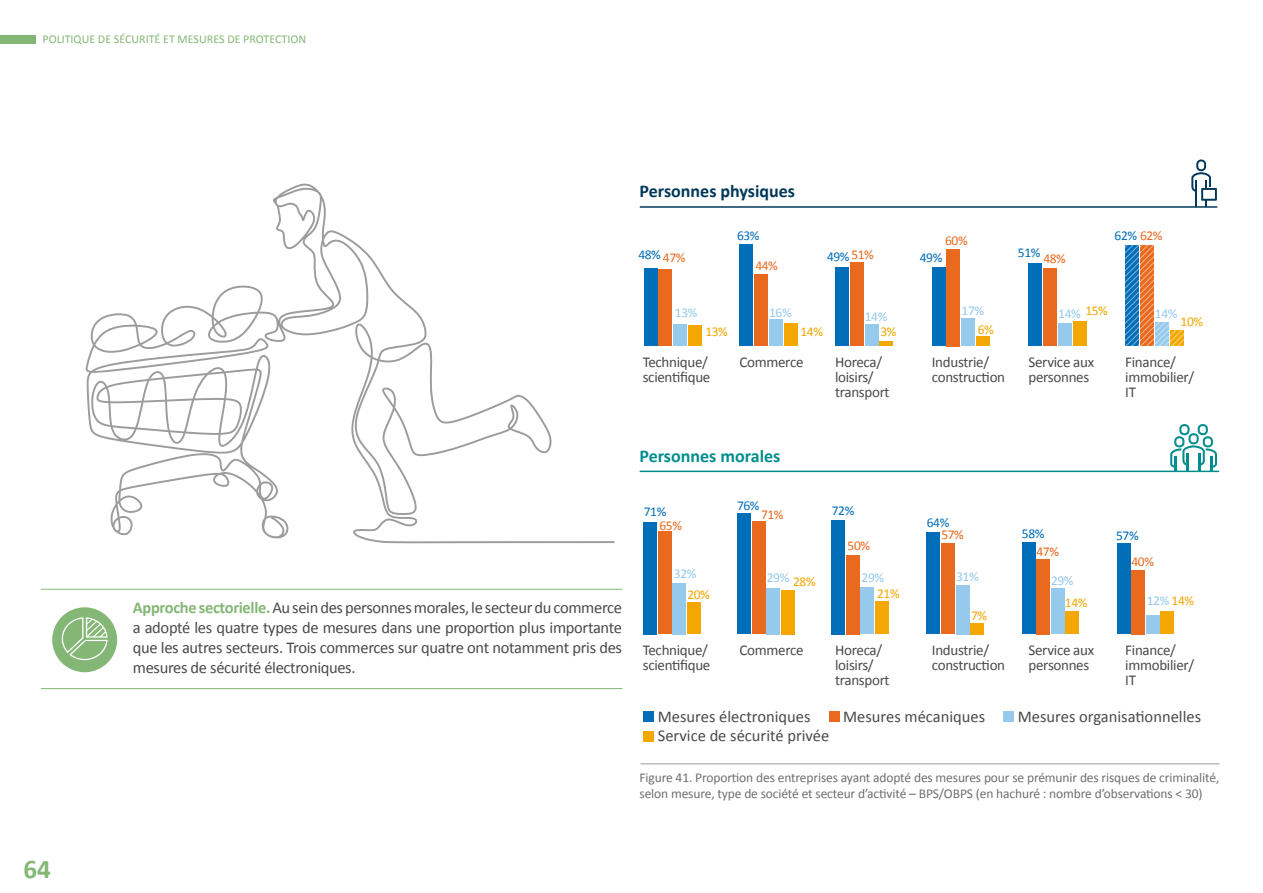
<style>
.page{position:relative;width:1263px;height:893px;background:#fff}
.page>*{position:absolute;margin:0;border:0;box-sizing:border-box;transform-origin:0 0}
.t1{font:700 27px "Calibri";color:#84b775}
.t2{font:700 18px "Calibri";color:#003859}
.t3{font:700 18px "Calibri";color:#008e8d}
.t4{font:16.5px/19.8px "Calibri";color:#4a4a49;text-align:justify}
.t5{font:15px/15px "Calibri";letter-spacing:-.02em;color:#4a4a49}
.t6{font:13.5px/16.2px "Calibri";letter-spacing:-.01em;color:#706f6f}
.t7{font:13.5px "Calibri";letter-spacing:-.03em;color:#006eb8}
.t8{font:13.5px "Calibri";letter-spacing:-.03em;color:#95caec}
.t9{font:13.5px "Calibri";letter-spacing:-.03em;color:#e96a1e}
.t10{font:13.5px "Calibri";letter-spacing:-.03em;color:#f3a700}
.t11{font:12px "Calibri";color:#84b775}
.s1{color:#e96a1e}
.s2{font-weight:700;color:#84b775}
.s3{color:#f3a700}
</style>
<div class="page">
<div style="left:0;top:35px;width:36px;height:9px;background:#84b775"></div>
<hr style="left:41px;top:589px;width:581px;height:1px;background:#84b775">
<hr style="left:41px;top:688px;width:581px;height:1px;background:#84b775">
<div style="left:52px;top:607px;width:65px;height:65px;background:#84b775;border-radius:50%"></div>
<svg style="left:62px;top:617px;width:46px;height:43px"></svg>
<svg style="left:1191px;top:159px;width:26px;height:47px"></svg>
<hr style="left:640px;top:206px;width:577px;height:2px;background:#003859">
<svg style="left:1170px;top:424px;width:47px;height:47px"></svg>
<hr style="left:640px;top:471px;width:579px;height:1px;background:#008e8d">
<hr style="left:640px;top:764px;width:579px;height:1px;background:#9d9c9c">
<div style="left:688px;top:325px;width:14px;height:21px;background:#f3a700"></div>
<div style="left:784px;top:323px;width:13px;height:23px;background:#f3a700"></div>
<hr style="left:880px;top:342px;width:13px;height:4px;background:#f3a700">
<div style="left:976px;top:337px;width:14px;height:9px;background:#f3a700"></div>
<div style="left:1073px;top:322px;width:13px;height:24px;background:#f3a700"></div>
<div style="left:673px;top:324px;width:14px;height:22px;background:#95caec"></div>
<div style="left:769px;top:320px;width:14px;height:26px;background:#95caec"></div>
<div style="left:865px;top:324px;width:13px;height:22px;background:#95caec"></div>
<div style="left:961px;top:318px;width:14px;height:28px;background:#95caec"></div>
<div style="left:1058px;top:323px;width:14px;height:23px;background:#95caec"></div>
<div style="left:659px;top:270px;width:13px;height:76px;background:#e96a1e"></div>
<div style="left:754px;top:275px;width:14px;height:71px;background:#e96a1e"></div>
<div style="left:850px;top:263px;width:13px;height:83px;background:#e96a1e"></div>
<div style="left:947px;top:249px;width:13px;height:97px;background:#e96a1e"></div>
<div style="left:1043px;top:268px;width:14px;height:78px;background:#e96a1e"></div>
<div style="left:644px;top:269px;width:13px;height:77px;background:#006eb8"></div>
<div style="left:739px;top:244px;width:14px;height:102px;background:#006eb8"></div>
<div style="left:835px;top:267px;width:13px;height:79px;background:#006eb8"></div>
<div style="left:932px;top:267px;width:13px;height:79px;background:#006eb8"></div>
<div style="left:1028px;top:264px;width:14px;height:82px;background:#006eb8"></div>
<svg style="left:1125px;top:246px;width:58px;height:100px"></svg>
<div style="left:687px;top:602px;width:13px;height:32px;background:#f3a700"></div>
<div style="left:781px;top:590px;width:13px;height:44px;background:#f3a700"></div>
<div style="left:875px;top:602px;width:13px;height:32px;background:#f3a700"></div>
<div style="left:970px;top:623px;width:13px;height:11px;background:#f3a700"></div>
<div style="left:1065px;top:611px;width:14px;height:23px;background:#f3a700"></div>
<div style="left:1161px;top:611px;width:13px;height:23px;background:#f3a700"></div>
<div style="left:673px;top:583px;width:13px;height:51px;background:#95caec"></div>
<div style="left:767px;top:588px;width:13px;height:46px;background:#95caec"></div>
<div style="left:861px;top:588px;width:13px;height:46px;background:#95caec"></div>
<div style="left:956px;top:585px;width:13px;height:49px;background:#95caec"></div>
<div style="left:1051px;top:588px;width:13px;height:46px;background:#95caec"></div>
<div style="left:1146px;top:615px;width:13px;height:19px;background:#95caec"></div>
<div style="left:658px;top:532px;width:13px;height:102px;background:#e96a1e"></div>
<div style="left:752px;top:522px;width:13px;height:112px;background:#e96a1e"></div>
<div style="left:846px;top:555px;width:13px;height:79px;background:#e96a1e"></div>
<div style="left:941px;top:544px;width:13px;height:90px;background:#e96a1e"></div>
<div style="left:1036px;top:559px;width:13px;height:75px;background:#e96a1e"></div>
<div style="left:1131px;top:570px;width:14px;height:64px;background:#e96a1e"></div>
<div style="left:644px;top:522px;width:13px;height:112px;background:#006eb8"></div>
<div style="left:738px;top:513px;width:13px;height:121px;background:#006eb8"></div>
<div style="left:832px;top:520px;width:13px;height:114px;background:#006eb8"></div>
<div style="left:927px;top:532px;width:13px;height:102px;background:#006eb8"></div>
<div style="left:1022px;top:542px;width:13px;height:92px;background:#006eb8"></div>
<div style="left:1117px;top:544px;width:13px;height:90px;background:#006eb8"></div>
<div style="left:644px;top:711px;width:10px;height:11px;background:#006eb8"></div>
<div style="left:829px;top:711px;width:10px;height:11px;background:#e96a1e"></div>
<div style="left:1004px;top:711px;width:10px;height:11px;background:#95caec"></div>
<div style="left:644px;top:731px;width:10px;height:10px;background:#f3a700"></div>
<svg style="left:86px;top:183px;width:528px;height:360px"></svg>
<p class="t11" style="left:43px;top:31px;width:265px">POLITIQUE DE SÉCURITÉ ET MESURES DE PROTECTION</p>
<h1 class="t1" style="left:23px;top:850px;width:29px">64</h1>
<p class="t2" style="left:639px;top:178px;width:157px">Personnes physiques</p>
<p class="t7" style="left:638px;top:246px;width:24px">48%</p>
<p class="t9" style="left:663px;top:249px;width:24px">47%</p>
<p class="t7" style="left:737px;top:227px;width:24px">63%</p>
<p class="t9" style="left:755px;top:258px;width:24px">44%</p>
<p class="t9" style="left:945px;top:232px;width:24px">60%</p>
<p class="t9" style="left:851px;top:246px;width:24px">51%</p>
<p class="t7" style="left:827px;top:248px;width:24px">49%</p>
<p class="t7" style="left:920px;top:249px;width:24px">49%</p>
<p class="t7" style="left:1018px;top:244px;width:24px">51%</p>
<p class="t9" style="left:1043px;top:251px;width:24px">48%</p>
<p class="t7" style="left:1115px;top:227px;width:49px">62% <span class="s1">62%</span></p>
<p class="t8" style="left:961px;top:302px;width:24px">17%</p>
<p class="t8" style="left:1058px;top:306px;width:24px">14%</p>
<p class="t8" style="left:1155px;top:306px;width:24px">14%</p>
<p class="t10" style="left:1085px;top:302px;width:24px">15%</p>
<p class="t8" style="left:675px;top:304px;width:24px">13%</p>
<p class="t8" style="left:769px;top:304px;width:24px">16%</p>
<p class="t8" style="left:865px;top:308px;width:24px">14%</p>
<p class="t10" style="left:1180px;top:313px;width:24px">10%</p>
<p class="t10" style="left:705px;top:323px;width:24px">13%</p>
<p class="t10" style="left:800px;top:323px;width:24px">14%</p>
<p class="t10" style="left:880px;top:323px;width:18px">3%</p>
<p class="t10" style="left:978px;top:321px;width:18px">6%</p>
<p class="t5" style="left:643px;top:354px;width:69px">Technique/ scientifique</p>
<p class="t5" style="left:739px;top:354px;width:66px">Commerce</p>
<p class="t5" style="left:835px;top:354px;width:56px">Horeca/ loisirs/ transport</p>
<p class="t5" style="left:932px;top:354px;width:75px">Industrie/ construction</p>
<p class="t5" style="left:1028px;top:354px;width:67px">Service aux personnes</p>
<p class="t5" style="left:1125px;top:354px;width:70px">Finance/ immobilier/<br>IT</p>
<p class="t4" style="left:133px;top:597px;width:491px"><span class="s2">Approche sectorielle.</span> Au sein des personnes morales, le secteur du commerce a adopté les quatre types de mesures dans une proportion plus importante que les autres secteurs. Trois commerces sur quatre ont notamment pris des mesures de sécurité électroniques.</p>
<p class="t3" style="left:639px;top:443px;width:142px">Personnes morales</p>
<p class="t7" style="left:644px;top:503px;width:24px">71%</p>
<p class="t9" style="left:659px;top:517px;width:24px">65%</p>
<p class="t7" style="left:737px;top:497px;width:24px">76%</p>
<p class="t9" style="left:761px;top:506px;width:24px">71%</p>
<p class="t7" style="left:832px;top:502px;width:24px">72%</p>
<p class="t9" style="left:847px;top:538px;width:24px">50%</p>
<p class="t7" style="left:927px;top:514px;width:24px">64%</p>
<p class="t9" style="left:941px;top:527px;width:24px">57%</p>
<p class="t7" style="left:1022px;top:526px;width:24px">58%</p>
<p class="t7" style="left:1116px;top:527px;width:24px">57%</p>
<p class="t9" style="left:1036px;top:543px;width:24px">47%</p>
<p class="t9" style="left:1131px;top:553px;width:24px">40%</p>
<p class="t8" style="left:674px;top:565px;width:24px">32%</p>
<p class="t8" style="left:767px;top:569px;width:24px">29%</p>
<p class="t8" style="left:862px;top:569px;width:24px">29%</p>
<p class="t8" style="left:956px;top:568px;width:24px">31%</p>
<p class="t8" style="left:1051px;top:572px;width:24px">29%</p>
<p class="t10" style="left:793px;top:573px;width:24px">28%</p>
<p class="t10" style="left:687px;top:586px;width:24px">20%</p>
<p class="t10" style="left:877px;top:585px;width:24px">21%</p>
<p class="t10" style="left:971px;top:607px;width:18px">7%</p>
<p class="t10" style="left:1065px;top:594px;width:24px">14%</p>
<p class="t8" style="left:1147px;top:592px;width:49px">12% <span class="s3">14%</span></p>
<p class="t5" style="left:643px;top:642px;width:69px">Technique/ scientifique</p>
<p class="t5" style="left:739px;top:642px;width:66px">Commerce</p>
<p class="t5" style="left:835px;top:642px;width:56px">Horeca/ loisirs/ transport</p>
<p class="t5" style="left:932px;top:642px;width:75px">Industrie/ construction</p>
<p class="t5" style="left:1028px;top:642px;width:67px">Service aux personnes</p>
<p class="t5" style="left:1125px;top:642px;width:70px">Finance/ immobilier/<br>IT</p>
<p class="t4" style="left:658px;top:705px;width:154px">Mesures électroniques</p>
<p class="t4" style="left:843px;top:705px;width:143px">Mesures mécaniques</p>
<p class="t4" style="left:1018px;top:705px;width:185px">Mesures organisationnelles</p>
<p class="t4" style="left:658px;top:725px;width:173px">Service de sécurité privée</p>
<p class="t6" style="left:639px;top:768px;width:581px">Figure 41. Proportion des entreprises ayant adopté des mesures pour se prémunir des risques de criminalité, selon mesure, type de société et secteur d’activité – BPS/OBPS (en hachuré : nombre d’observations &lt; 30)</p>
</div>
